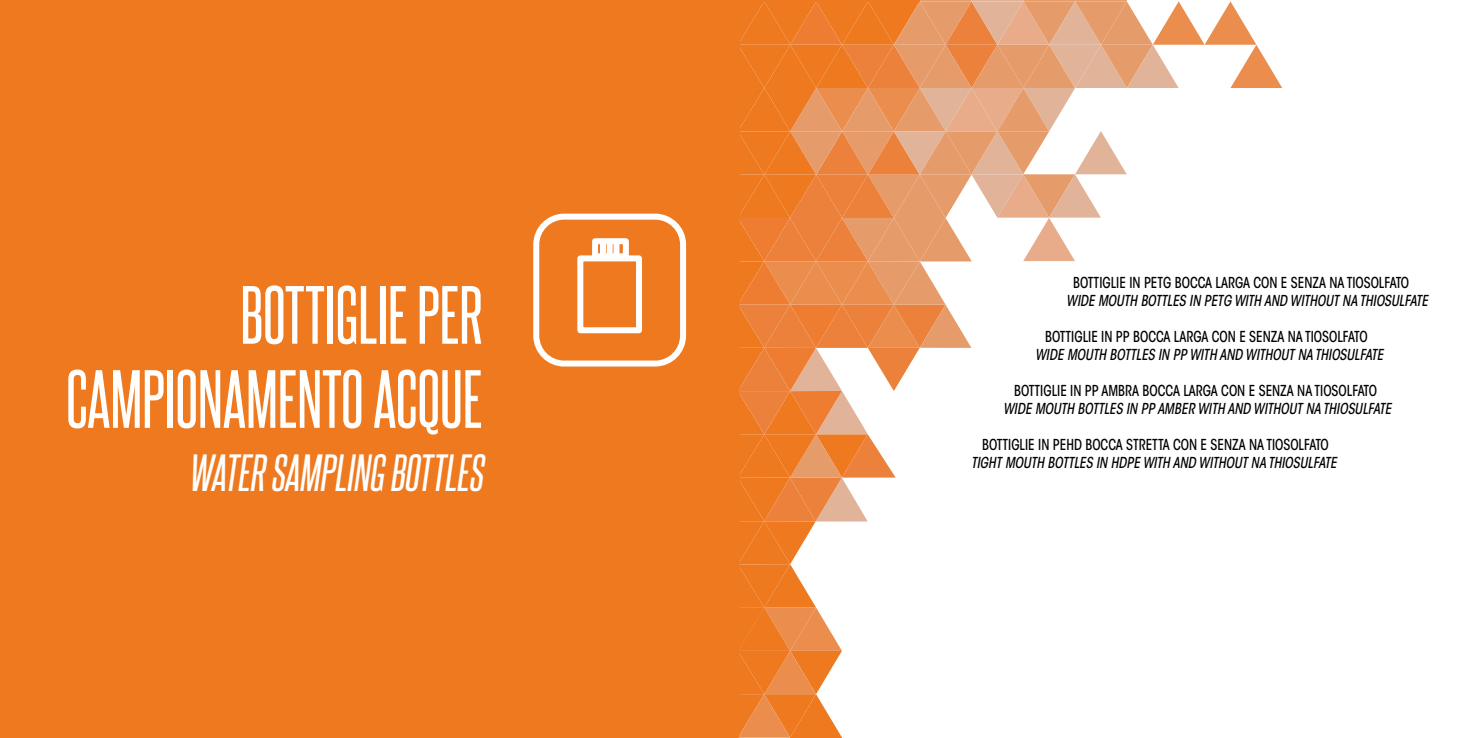
<style>
.page{position:relative;width:1475px;height:738px;background:#fff}
.page>*{position:absolute;margin:0;border:0;box-sizing:border-box;transform-origin:0 0}
.t1{font:70px/84px "Steelfish Rg";color:#fff;text-align:right}
.t2{font:italic 45px "Steelfish Rg";color:#fff}
.t3{font:italic 500 condensed 15px "ITC Avant Garde Std";color:#000;scale:.9 1}
.t4{font:500 condensed 15px "ITC Avant Garde Std";color:#000;scale:.9 1}
</style>
<div class="page">
<div style="left:0;top:0;width:738px;height:737px;background:#ee791f"></div>
<hr style="left:790px;top:737px;width:51px;height:1px;background:#ee791f">
<hr style="left:738px;top:0;width:181px;height:1px;background:#ee791f">
<hr style="left:919px;top:0;width:52px;height:1px;background:#e69c6a">
<hr style="left:1023px;top:0;width:51px;height:1px;background:#e69c6a">
<hr style="left:971px;top:0;width:52px;height:1px;background:#e1b49a">
<hr style="left:1074px;top:0;width:52px;height:1px;background:#e69c6a">
<hr style="left:737px;top:737px;width:53px;height:1px;background:#e69c6a">
<svg style="left:737px;top:1px;width:544px;height:736px"></svg>
<div style="left:533px;top:213px;width:153px;height:153px;border:6px solid #fff;border-radius:28px"></div>
<div style="left:577px;top:255px;width:65px;height:78px;border:6px solid #fff"></div>
<svg style="left:589px;top:235px;width:42px;height:27px"></svg>
<div style="left:600px;top:243px;width:6px;height:13px;background:#fff"></div>
<div style="left:606px;top:243px;width:6px;height:13px;background:#fff"></div>
<div style="left:613px;top:243px;width:6px;height:13px;background:#fff"></div>
<h1 class="t1" style="left:66px;top:271px;width:418px">BOTTIGLIE PER<br>CAMPIONAMENTO ACQUE</h1>
<h2 class="t2" style="left:188px;top:445px;width:296px">WATER SAMPLING BOTTLES</h2>
<p class="t4" style="left:1073px;top:273px;width:375px">BOTTIGLIE IN PETG BOCCA LARGA CON E SENZA NA TIOSOLFATO</p>
<p class="t3" style="left:1066px;top:291px;width:403px">WIDE MOUTH BOTTLES IN PETG WITH AND WITHOUT NA THIOSULFATE</p>
<p class="t4" style="left:1045px;top:327px;width:360px">BOTTIGLIE IN PP BOCCA LARGA CON E SENZA NA TIOSOLFATO</p>
<p class="t3" style="left:1035px;top:345px;width:388px">WIDE MOUTH BOTTLES IN PP WITH AND WITHOUT NA THIOSULFATE</p>
<p class="t4" style="left:1014px;top:381px;width:404px">BOTTIGLIE IN PP AMBRA BOCCA LARGA CON E SENZA NA TIOSOLFATO</p>
<p class="t3" style="left:1003px;top:399px;width:433px">WIDE MOUTH BOTTLES IN PP AMBER WITH AND WITHOUT NA THIOSULFATE</p>
<p class="t4" style="left:981px;top:435px;width:387px">BOTTIGLIE IN PEHD BOCCA STRETTA CON E SENZA NA TIOSOLFATO</p>
<p class="t3" style="left:970px;top:453px;width:407px">TIGHT MOUTH BOTTLES IN HDPE WITH AND WITHOUT NA THIOSULFATE</p>
</div>
